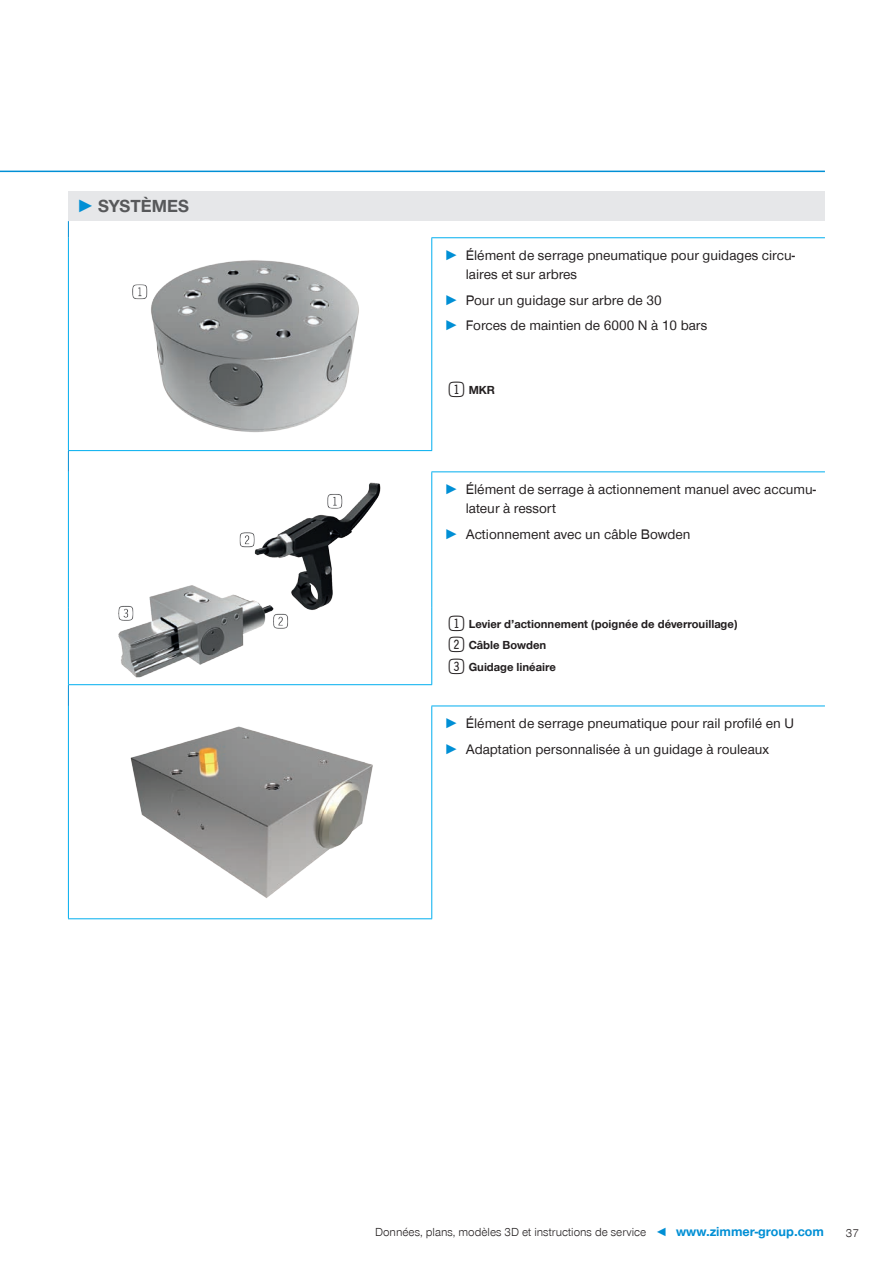
<style>
.page{position:relative;width:893px;height:1263px;background:#fff}
.page>*{position:absolute;margin:0;border:0;box-sizing:border-box;transform-origin:0 0}
.t1{font:700 18px "Zimmer Group Sans Global";color:#57585a}
.t2{font:14.25px/19.2px "Zimmer Group Sans Global";color:#231f20}
.t3{font:700 12px "Zimmer Group Sans Global";color:#231f20}
.CB_AF_Seitenzahl_rechts{font:300 12px "Zimmer Group Sans Global";color:#231f20}
.s1{font-family:"Zimmer Group Sans";color:#008fd5}
.s2{font-family:"Zimmer Group Sans";font-weight:700;color:#008fd5}
.s3{font-family:"Double Digits Super Square";font-weight:400;font-size:25.5px}
.s4{color:#008fd5}
.s5{font-weight:700;font-size:13.5px;color:#008fd5}
</style>
<div class="page">
<hr style="left:0;top:171px;width:825px;height:1px;background:#008fd5">
<div style="left:68px;top:191px;width:757px;height:30px;background:#e6e7e9"></div>
<svg style="left:68px;top:221px;width:1px;height:17px"></svg>
<hr style="left:68px;top:238px;width:1px;height:135px;background:#00aeef">
<hr style="left:431px;top:238px;width:1px;height:135px;background:#00aeef">
<hr style="left:68px;top:373px;width:1px;height:77px;background:#00aeef">
<hr style="left:431px;top:373px;width:1px;height:77px;background:#00aeef">
<hr style="left:68px;top:450px;width:364px;height:1px;background:#00aeef">
<hr style="left:431px;top:237px;width:394px;height:1px;background:#00aeef">
<img style="left:132px;top:260px;width:227px;height:173px">
<svg style="left:68px;top:451px;width:1px;height:21px"></svg>
<hr style="left:68px;top:472px;width:1px;height:135px;background:#00aeef">
<hr style="left:431px;top:472px;width:1px;height:135px;background:#00aeef">
<hr style="left:68px;top:607px;width:1px;height:77px;background:#00aeef">
<hr style="left:431px;top:607px;width:1px;height:77px;background:#00aeef">
<hr style="left:68px;top:684px;width:364px;height:1px;background:#00aeef">
<hr style="left:431px;top:471px;width:394px;height:1px;background:#00aeef">
<img style="left:118px;top:482px;width:263px;height:196px">
<svg style="left:68px;top:685px;width:1px;height:21px"></svg>
<hr style="left:68px;top:706px;width:1px;height:212px;background:#00aeef">
<hr style="left:431px;top:706px;width:1px;height:212px;background:#00aeef">
<hr style="left:68px;top:918px;width:364px;height:1px;background:#00aeef">
<hr style="left:431px;top:706px;width:394px;height:1px;background:#00aeef">
<img style="left:130px;top:726px;width:243px;height:172px">
<p class="t1" style="left:77px;top:195px;width:114px"><span class="s1">►</span> SYSTÈMES</p>
<p class="t2" style="left:466px;top:245px;width:331px;text-indent:-21px"><span class="s2">►</span> Élément de serrage pneumatique pour guidages circu&shy;laires et sur arbres</p>
<p class="t2" style="left:445px;top:290px;width:219px"><span class="s2">►</span> Pour un guidage sur arbre de 30</p>
<p class="t2" style="left:445px;top:316px;width:264px"><span class="s2">►</span> Forces de maintien de 6000 N à 10 bars</p>
<p class="t3" style="left:449px;top:383px;width:48px"><span class="s3">1</span>MKR</p>
<p class="t2" style="left:466px;top:480px;width:352px;text-indent:-21px"><span class="s2">►</span> Élément de serrage à actionnement manuel avec accumu&shy;lateur à ressort</p>
<p class="t2" style="left:445px;top:524px;width:248px"><span class="s2">►</span> Actionnement avec un câble Bowden</p>
<p class="t3" style="left:449px;top:617px;width:290px"><span class="s3">1</span>Levier d’actionnement (poignée de déverrouillage)</p>
<p class="t3" style="left:449px;top:638px;width:99px"><span class="s3">2</span>Câble Bowden</p>
<p class="t3" style="left:449px;top:659px;width:109px"><span class="s3">3</span>Guidage linéaire</p>
<p class="t2" style="left:445px;top:714px;width:351px"><span class="s2">►</span> Élément de serrage pneumatique pour rail profilé en U</p>
<p class="t2" style="left:445px;top:739px;width:326px"><span class="s2">►</span> Adaptation personnalisée à un guidage à rouleaux</p>
<p class="CB_AF_Seitenzahl_rechts" style="left:375px;top:1225px;width:450px">Données, plans, modèles 3D et instructions de service <span class="s4">◄</span> <span class="s5">www.zimmer-group.com</span></p>
<p class="CB_AF_Seitenzahl_rechts" style="left:846px;top:1226px;width:15px">37</p>
</div>
